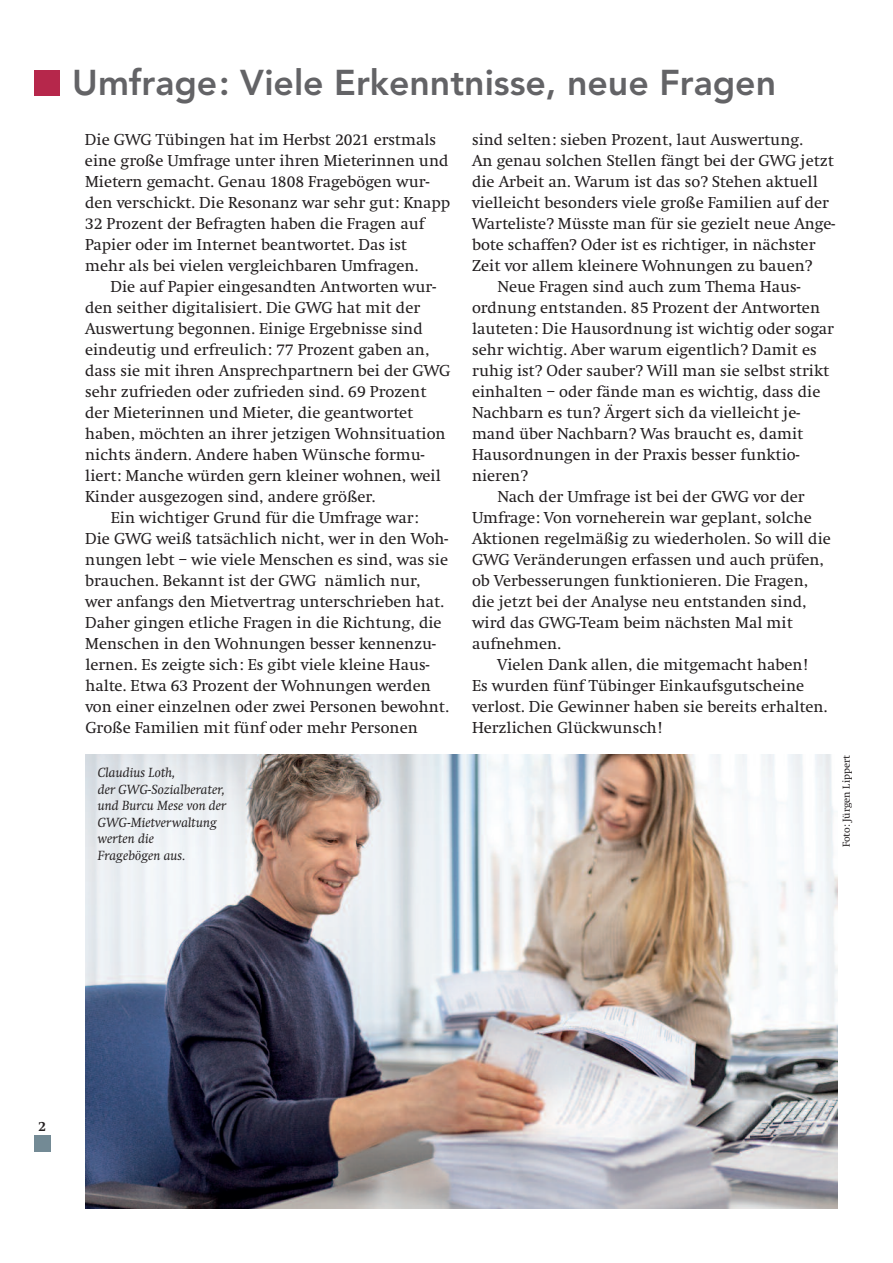
<style>
.page{position:relative;width:893px;height:1263px;background:#fff}
.page>*{position:absolute;margin:0;border:0;box-sizing:border-box;transform-origin:0 0}
.t1{font:800 35.7px "Avenir";color:#636366}
.t2{font:16.5px/21px "Swift EF";color:#231f20}
.t3{font:700 14.1px "Swift";color:#231f20}
.t4{font:italic 13.5px/16.5px "Swift LT Std";color:#231f20}
.t5{font:10.5px "Swift EF";color:#231f20}
</style>
<div class="page">
<div style="left:34px;top:1135px;width:17px;height:17px;background:#738a95"></div>
<div style="left:34px;top:70px;width:25px;height:26px;background:#b6274b"></div>
<img style="left:85px;top:755px;width:752px;height:454px">
<h1 class="t1" style="left:72px;top:68px;width:705px">Umfrage: Viele Erkenntnisse, neue Fragen</h1>
<p class="t2" style="left:85px;top:129px;width:367px">Die GWG Tübingen hat im Herbst 2021 erstmals eine große Umfrage unter ihren Mieterinnen und Mietern gemacht. Genau 1808 Fragebögen wur&shy;den verschickt. Die Resonanz war sehr gut: Knapp 32 Prozent der Befragten haben die Fragen auf Papier oder im Internet beantwortet. Das ist mehr als bei vielen vergleichbaren Umfragen.</p>
<p class="t2" style="left:111px;top:276px;width:327px">Die auf Papier eingesandten Antworten wur-</p>
<p class="t2" style="left:85px;top:297px;width:337px">den seither digitalisiert. Die GWG hat mit der</p>
<p class="t2" style="left:85px;top:318px;width:339px">Auswertung begonnen. Einige Ergebnisse sind</p>
<p class="t2" style="left:85px;top:339px;width:346px">eindeutig und erfreulich: 77 Prozent gaben an,</p>
<p class="t2" style="left:85px;top:360px;width:367px">dass sie mit ihren Ansprechpartnern bei der GWG</p>
<p class="t2" style="left:85px;top:381px;width:343px">sehr zufrieden oder zufrieden sind. 69 Prozent</p>
<p class="t2" style="left:85px;top:402px;width:330px">der Mieterinnen und Mieter, die geantwortet</p>
<p class="t2" style="left:85px;top:423px;width:362px">haben, möchten an ihrer jetzigen Wohnsituation</p>
<p class="t2" style="left:85px;top:444px;width:341px">nichts ändern. Andere haben Wünsche formu-</p>
<p class="t2" style="left:85px;top:465px;width:357px">liert: Manche würden gern kleiner wohnen, weil</p>
<p class="t2" style="left:85px;top:486px;width:292px">Kinder ausgezogen sind, andere größer.</p>
<p class="t2" style="left:111px;top:507px;width:309px">Ein wichtiger Grund für die Umfrage war:</p>
<p class="t2" style="left:85px;top:528px;width:364px">Die GWG weiß tatsächlich nicht, wer in den Woh-</p>
<p class="t2" style="left:85px;top:549px;width:364px">nungen lebt – wie viele Menschen es sind, was sie</p>
<p class="t2" style="left:85px;top:570px;width:337px">brauchen. Bekannt ist der GWG nämlich nur,</p>
<p class="t2" style="left:85px;top:591px;width:360px">wer anfangs den Mietvertrag unterschrieben hat.</p>
<p class="t2" style="left:85px;top:612px;width:358px">Daher gingen etliche Fragen in die Richtung, die</p>
<p class="t2" style="left:85px;top:633px;width:352px">Menschen in den Wohnungen besser kennenzu-</p>
<p class="t2" style="left:85px;top:654px;width:346px">lernen. Es zeigte sich: Es gibt viele kleine Haus-</p>
<p class="t2" style="left:85px;top:675px;width:347px">halte. Etwa 63 Prozent der Wohnungen werden</p>
<p class="t2" style="left:85px;top:696px;width:365px">von einer einzelnen oder zwei Personen bewohnt.</p>
<p class="t2" style="left:85px;top:717px;width:334px">Große Familien mit fünf oder mehr Personen</p>
<p class="t4" style="left:98px;top:766px;width:130px">Claudius Loth,<br>der GWG-Sozialberater, und Burcu Mese von der<br>GWG-Mietverwaltung werten die<br>Fragebögen aus.</p>
<p class="t2" style="left:472px;top:129px;width:333px">sind selten: sieben Prozent, laut Auswertung.</p>
<p class="t2" style="left:472px;top:150px;width:363px">An genau solchen Stellen fängt bei der GWG jetzt</p>
<p class="t2" style="left:472px;top:171px;width:347px">die Arbeit an. Warum ist das so? Stehen aktuell</p>
<p class="t2" style="left:472px;top:192px;width:359px">vielleicht besonders viele große Familien auf der</p>
<p class="t2" style="left:472px;top:213px;width:364px">Warteliste? Müsste man für sie gezielt neue Ange-</p>
<p class="t2" style="left:472px;top:234px;width:345px">bote schaffen? Oder ist es richtiger, in nächster</p>
<p class="t2" style="left:472px;top:255px;width:342px">Zeit vor allem kleinere Wohnungen zu bauen?</p>
<p class="t2" style="left:497px;top:276px;width:304px">Neue Fragen sind auch zum Thema Haus-</p>
<p class="t2" style="left:472px;top:297px;width:350px">ordnung entstanden. 85 Prozent der Antworten</p>
<p class="t2" style="left:472px;top:318px;width:363px">lauteten: Die Hausordnung ist wichtig oder sogar</p>
<p class="t2" style="left:472px;top:339px;width:346px">sehr wichtig. Aber warum eigentlich? Damit es</p>
<p class="t2" style="left:472px;top:360px;width:359px">ruhig ist? Oder sauber? Will man sie selbst strikt</p>
<p class="t2" style="left:472px;top:381px;width:350px">einhalten – oder fände man es wichtig, dass die</p>
<p class="t2" style="left:472px;top:402px;width:330px">Nachbarn es tun? Ärgert sich da vielleicht je-</p>
<p class="t2" style="left:472px;top:423px;width:333px">mand über Nachbarn? Was braucht es, damit</p>
<p class="t2" style="left:472px;top:444px;width:329px">Hausordnungen in der Praxis besser funktio-</p>
<p class="t2" style="left:472px;top:465px;width:57px">nieren?</p>
<p class="t2" style="left:497px;top:486px;width:309px">Nach der Umfrage ist bei der GWG vor der</p>
<p class="t2" style="left:472px;top:507px;width:341px">Umfrage: Von vorneherein war geplant, solche</p>
<p class="t2" style="left:472px;top:528px;width:360px">Aktionen regelmäßig zu wiederholen. So will die</p>
<p class="t2" style="left:472px;top:549px;width:353px">GWG Veränderungen erfassen und auch prüfen,</p>
<p class="t2" style="left:472px;top:570px;width:338px">ob Verbesserungen funktionieren. Die Fragen,</p>
<p class="t2" style="left:472px;top:591px;width:336px">die jetzt bei der Analyse neu entstanden sind,</p>
<p class="t2" style="left:472px;top:612px;width:322px">wird das GWG-Team beim nächsten Mal mit</p>
<p class="t2" style="left:472px;top:633px;width:91px">aufnehmen.</p>
<p class="t2" style="left:497px;top:654px;width:312px">Vielen Dank allen, die mitgemacht haben!</p>
<p class="t2" style="left:472px;top:675px;width:334px">Es wurden fünf Tübinger Einkaufsgutscheine</p>
<p class="t2" style="left:472px;top:696px;width:357px">verlost. Die Gewinner haben sie bereits erhalten.</p>
<p class="t2" style="left:472px;top:717px;width:191px">Herzlichen Glückwunsch!</p>
<p class="t5" style="left:840px;top:847px;width:94px;rotate:-90deg">Foto: Jürgen Lippert</p>
<p class="t3" style="left:39px;top:1118px;width:9px">2</p>
</div>
